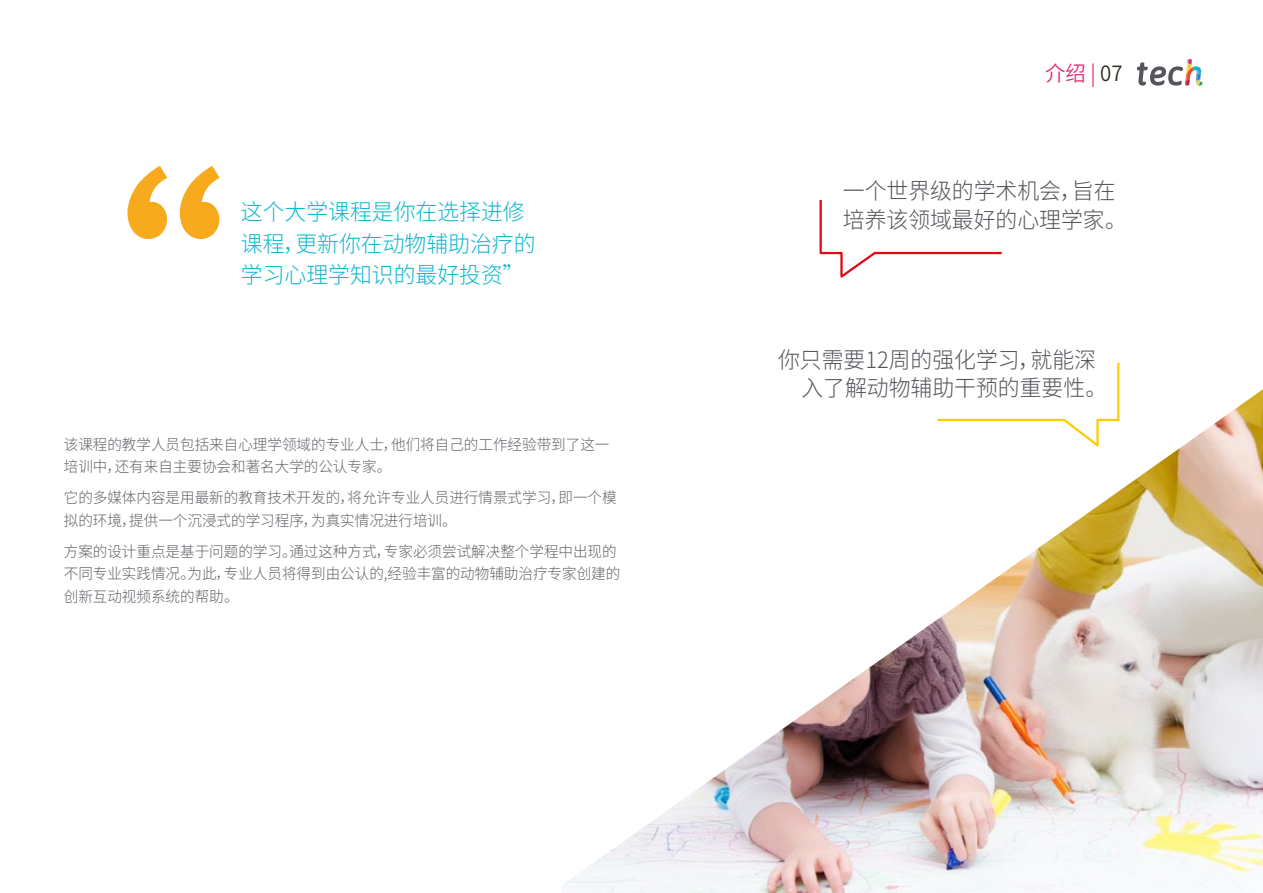
<style>
.page{position:relative;width:1263px;height:893px;background:#fff}
.page>*{position:absolute;margin:0;border:0;box-sizing:border-box;transform-origin:0 0}
.t1{font:300 22.5px/28.5px "Source Han Sans CN";color:#52555b}
.t2{font:300 22.5px/31.5px "Source Han Sans CN";color:#0fb6cf}
.t3{font:21px "Source Han Sans CN";color:#df3174}
.t4{font:300 15px/22.5px "Source Han Sans CN";color:#61646a}
.s1{color:#312e20}
</style>
<div class="page">
<svg style="left:127px;top:166px;width:93px;height:73px"></svg>
<svg style="left:1117px;top:362px;width:3px;height:27px"></svg>
<svg style="left:819px;top:200px;width:183px;height:78px"></svg>
<img style="left:562px;top:389px;width:701px;height:504px">
<svg style="left:1137px;top:59px;width:65px;height:27px"></svg>
<h1 class="t2" style="left:241px;top:197px;width:296px">这个大学课程是你在选择进修课程，更新你在动物辅助治疗的学习心理学知识的最好投资”</h1>
<p class="t4" style="left:64px;top:433px;width:547px">该课程的教学人员包括来自心理学领域的专业人士，他们将自己的工作经验带到了这一培训中，还有来自主要协会和著名大学的公认专家。</p>
<p class="t4" style="left:64px;top:487px;width:554px">它的多媒体内容是用最新的教育技术开发的，将允许专业人员进行情景式学习，即一个模拟的环境，提供一个沉浸式的学习程序，为真实情况进行培训。</p>
<p class="t4" style="left:64px;top:540px;width:558px">方案的设计重点是基于问题的学习。通过这种方式，专家必须尝试解决整个学程中出现的不同专业实践情况。为此，专业人员将得到由公认的,经验丰富的动物辅助治疗专家创建的创新互动视频系统的帮助。</p>
<h2 class="t3" style="left:1045px;top:61px;width:79px">介绍 | <span class="s1">07</span></h2>
<h1 class="t1" style="left:843px;top:177px;width:285px">一个世界级的学术机会，旨在培养该领域最好的心理学家。</h1>
<h1 class="t1" style="left:801px;top:346px;width:307px;text-indent:-23px">你只需要12周的强化学习，就能深入了解动物辅助干预的重要性。</h1>
</div>
